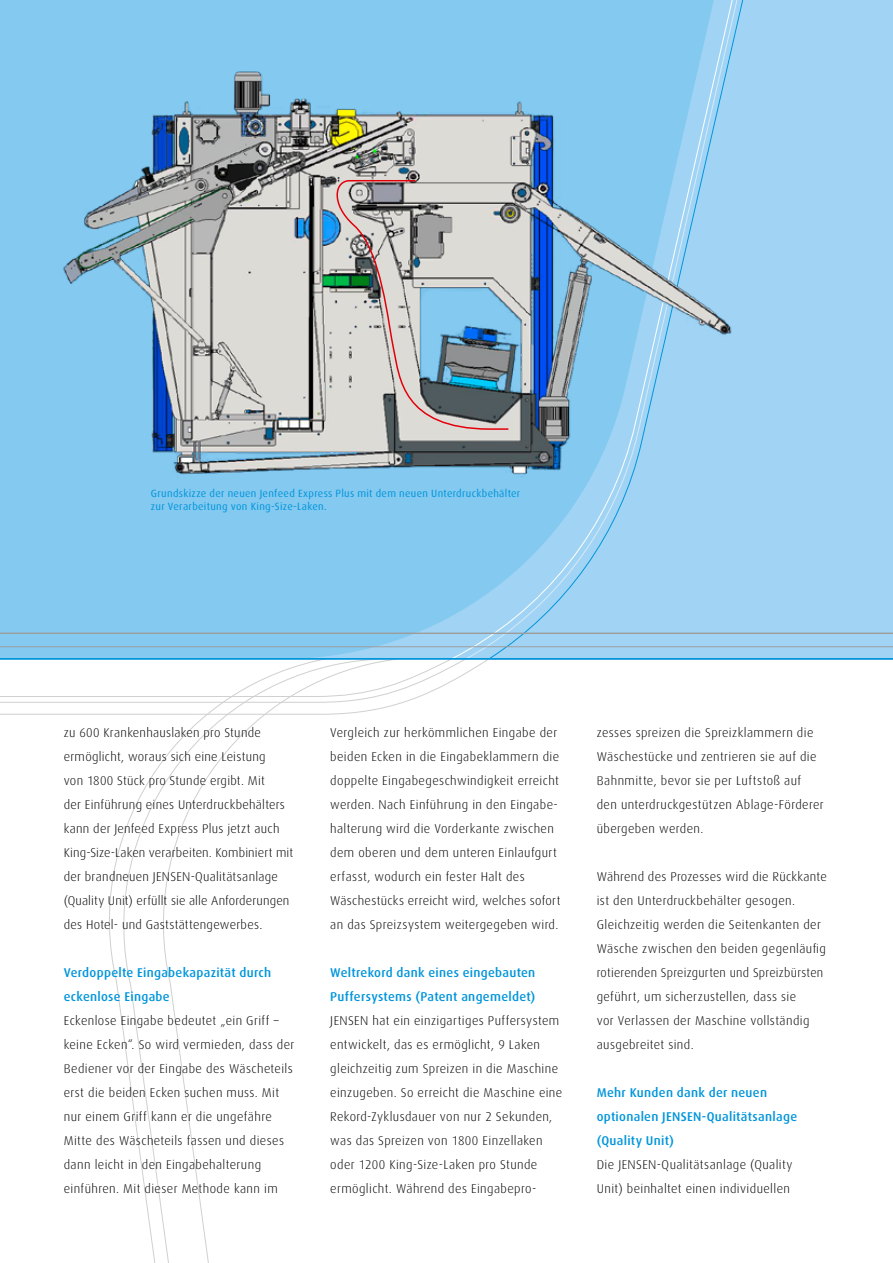
<style>
.page{position:relative;width:893px;height:1263px;background:#fff}
.page>*{position:absolute;margin:0;border:0;box-sizing:border-box;transform-origin:0 0}
.t1{font:300 12.75px/24px "Dax";letter-spacing:.025em;color:#000}
.t2{font:500 12.75px/24px "Dax";letter-spacing:.02em;color:#0095db}
.t3{font:10.5px/13.5px "Dax";letter-spacing:.03em;color:#0095db}
</style>
<div class="page">
<div style="left:0;top:0;width:893px;height:633px;background:#83c9f0"></div>
<svg style="left:465px;top:0;width:417px;height:633px;background:#9cd2f3"></svg>
<svg style="left:109px;top:806px;width:100px;height:457px"></svg>
<svg style="left:0;top:633px;width:893px;height:143px"></svg>
<img style="left:58px;top:57px;width:682px;height:432px">
<svg style="left:330px;top:179px;width:180px;height:252px;background:#a9b2b6"></svg>
<p class="t3" style="left:151px;top:486px;width:371px">Grundskizze der neuen Jenfeed Express Plus mit dem neuen Unterdruckbehälter zur Verarbeitung von King-Size-Laken.</p>
<p class="t1" style="left:64px;top:721px;width:231px">zu 600 Krankenhauslaken pro Stunde ermöglicht, woraus sich eine Leistung<br>von 1800 Stück pro Stunde ergibt. Mit<br>der Einführung eines Unterdruckbehälters kann der Jenfeed Express Plus jetzt auch King-Size-Laken verarbeiten. Kombiniert mit der brandneuen JENSEN-Qualitätsanlage (Quality Unit) erfüllt sie alle Anforderungen des Hotel- und Gaststättengewerbes.</p>
<p class="t2" style="left:64px;top:961px;width:209px">Verdoppelte Eingabekapazität durch eckenlose Eingabe</p>
<p class="t1" style="left:64px;top:1009px;width:232px">Eckenlose Eingabe bedeutet „ein Griff – keine Ecken“. So wird vermieden, dass der Bediener vor der Eingabe des Wäscheteils erst die beiden Ecken suchen muss. Mit nur einem Griff kann er die ungefähre Mitte des Wäscheteils fassen und dieses dann leicht in den Eingabehalterung einführen. Mit dieser Methode kann im</p>
<p class="t1" style="left:330px;top:721px;width:232px">Vergleich zur herkömmlichen Eingabe der beiden Ecken in die Eingabeklammern die doppelte Eingabegeschwindigkeit erreicht werden. Nach Einführung in den Eingabe&shy;halterung wird die Vorderkante zwischen dem oberen und dem unteren Einlaufgurt erfasst, wodurch ein fester Halt des Wäschestücks erreicht wird, welches sofort an das Spreizsystem weitergegeben wird.</p>
<p class="t2" style="left:330px;top:960px;width:207px">Weltrekord dank eines eingebauten<br>Puffersystems (Patent angemeldet)</p>
<p class="t1" style="left:330px;top:1009px;width:234px">JENSEN hat ein einzigartiges Puffersystem entwickelt, das es ermöglicht, 9 Laken gleichzeitig zum Spreizen in die Maschine einzugeben. So erreicht die Maschine eine Rekord-Zyklusdauer von nur 2 Sekunden, was das Spreizen von 1800 Einzellaken oder 1200 King-Size-Laken pro Stunde ermöglicht. Während des Eingabepro-</p>
<p class="t1" style="left:597px;top:721px;width:229px">zesses spreizen die Spreizklammern die Wäschestücke und zentrieren sie auf die Bahnmitte, bevor sie per Luftstoß auf den unterdruckgestützen Ablage-Förderer übergeben werden.</p>
<p class="t1" style="left:597px;top:865px;width:232px">Während des Prozesses wird die Rückkante ist den Unterdruckbehälter gesogen.<br>Gleichzeitig werden die Seitenkanten der Wäsche zwischen den beiden gegenläufig rotierenden Spreizgurten und Spreizbürsten geführt, um sicherzustellen, dass sie<br>vor Verlassen der Maschine vollständig ausgebreitet sind.</p>
<p class="t2" style="left:597px;top:1081px;width:202px">Mehr Kunden dank der neuen optionalen JENSEN-Qualitätsanlage (Quality Unit)</p>
<p class="t1" style="left:597px;top:1153px;width:197px">Die JENSEN-Qualitätsanlage (Quality<br>Unit) beinhaltet einen individuellen</p>
</div>
